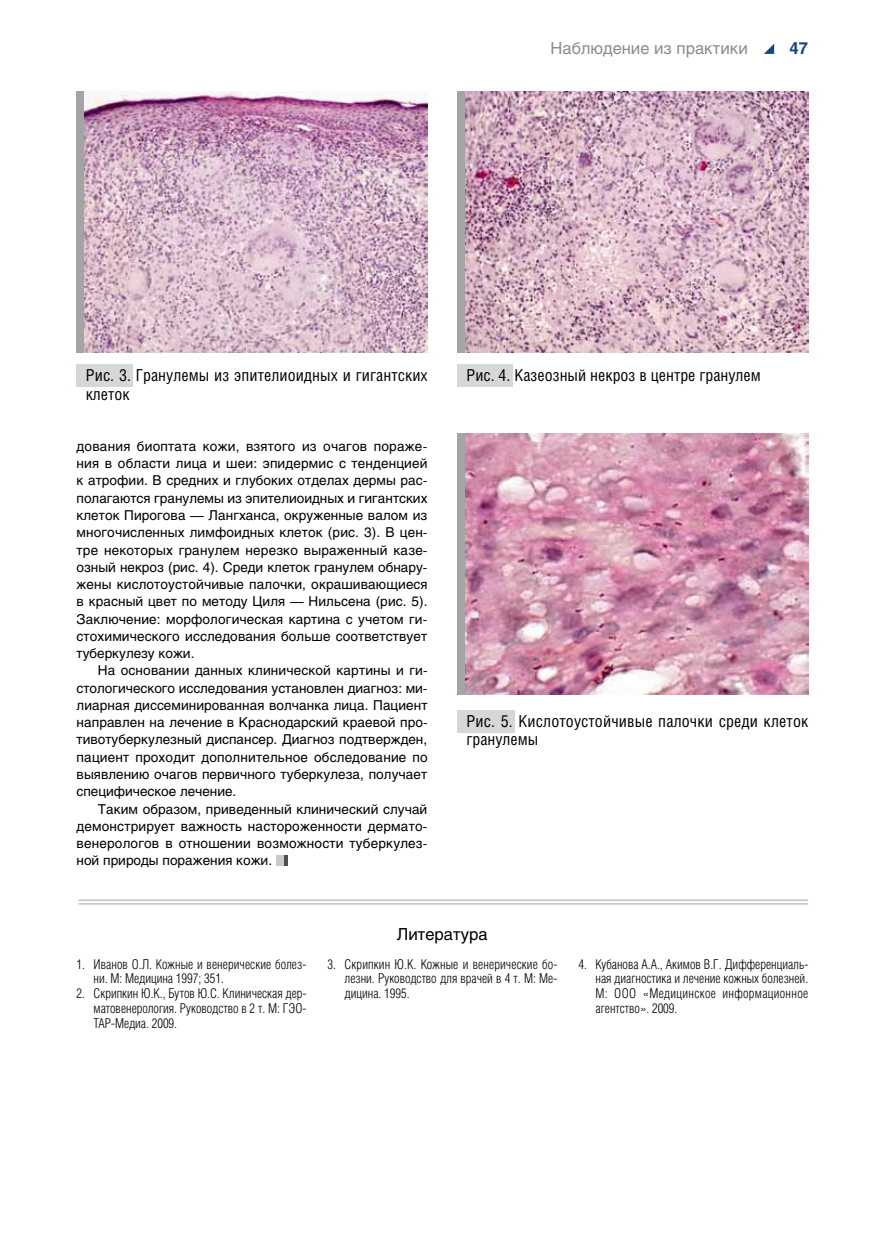
<style>
.page{position:relative;width:872px;height:1234px;background:#fff}
.page>*{position:absolute;margin:0;border:0;box-sizing:border-box;transform-origin:0 0}
.t1{font:16.5px/18.1px "Helios Cond C";letter-spacing:.005em;color:#000}
.t2{font:16.5px "Helios C";color:#8d8d8d}
.t3{font:16.5px "Helios C";color:#000}
.t4{font:700 16.5px "Helios C";color:#164581}
.t5{font:13.5px/17.2px "Helios C";letter-spacing:.005em;color:#000;text-align:justify}
.t6{font:13.5px/14.9px "Helios Cond Light C";color:#000;text-align:justify}
</style>
<div class="page">
<svg style="left:764px;top:44px;width:10px;height:10px"></svg>
<div style="left:276px;top:854px;width:10px;height:11px;background:#c8c9c9"></div>
<svg style="left:284px;top:854px;width:3px;height:11px"></svg>
<img style="left:84px;top:91px;width:343px;height:261px">
<img style="left:464px;top:91px;width:344px;height:261px">
<img style="left:457px;top:433px;width:351px;height:261px">
<div style="left:77px;top:364px;width:56px;height:23px;background:#d6d7d7"></div>
<div style="left:457px;top:364px;width:55px;height:23px;background:#d6d7d7"></div>
<div style="left:457px;top:709px;width:58px;height:23px;background:#d6d7d7"></div>
<hr style="left:78px;top:899px;width:730px;height:1px;background:#a3a4a4">
<hr style="left:78px;top:903px;width:730px;height:1px;background:#a3a4a4">
<div style="left:77px;top:91px;width:7px;height:261px;background:#a3a4a4"></div>
<div style="left:457px;top:91px;width:7px;height:261px;background:#a3a4a4"></div>
<div style="left:457px;top:433px;width:7px;height:260px;background:#a3a4a4"></div>
<p class="t2" style="left:550px;top:38px;width:199px">Наблюдение из практики</p>
<p class="t4" style="left:789px;top:38px;width:20px">47</p>
<p class="t1" style="left:86px;top:366px;width:343px">Рис. 3. Гранулемы из эпителиоидных и гигантских клеток</p>
<p class="t1" style="left:466px;top:366px;width:296px">Рис. 4. Казеозный некроз в центре гранулем</p>
<p class="t5" style="left:77px;top:437px;width:352px">дования биоптата кожи, взятого из очагов пораже&shy;ния в области лица и шеи: эпидермис с тенденцией к атрофии. В средних и глубоких отделах дермы рас&shy;полагаются гранулемы из эпителиоидных и гигантских клеток Пирогова — Лангханса, окруженные валом из многочисленных лимфоидных клеток (рис. 3). В цен&shy;тре некоторых гранулем нерезко выраженный казе&shy;озный некроз (рис. 4). Среди клеток гранулем обнару&shy;жены кислотоустойчивые палочки, окрашивающиеся в красный цвет по методу Циля — Нильсена (рис. 5).<br>Заключение: морфологическая картина с учетом ги&shy;стохимического исследования больше соответствует туберкулезу кожи.</p>
<p class="t5" style="left:77px;top:661px;width:353px;text-indent:21px">На основании данных клинической картины и ги&shy;стологического исследования установлен диагноз: ми&shy;лиарная диссеминированная волчанка лица. Пациент направлен на лечение в Краснодарский краевой про&shy;тивотуберкулезный диспансер. Диагноз подтвержден, пациент проходит дополнительное обследование по выявлению очагов первичного туберкулеза, получает специфическое лечение.</p>
<p class="t5" style="left:77px;top:799px;width:352px;text-indent:21px">Таким образом, приведенный клинический случай демонстрирует важность настороженности дермато&shy;венерологов в отношении возможности туберкулез&shy;ной природы поражения кожи.</p>
<p class="t1" style="left:466px;top:711px;width:343px">Рис. 5. Кислотоустойчивые палочки среди клеток гранулемы</p>
<p class="t6" style="left:94px;top:956px;width:214px;text-indent:-17px">1. Иванов О.Л. Кожные и венерические болез&shy;ни. М: Медицина 1997; 351.</p>
<p class="t6" style="left:94px;top:985px;width:214px;text-indent:-17px">2. Скрипкин Ю.К., Бутов Ю.С. Клиническая дер&shy;матовенерология. Руководство в 2 т. М: ГЭО-ТАР-Медиа. 2009.</p>
<p class="t3" style="left:397px;top:923px;width:92px">Литература</p>
<p class="t6" style="left:344px;top:956px;width:214px;text-indent:-17px">3. Скрипкин Ю.К. Кожные и венерические бо&shy;лезни. Руководство для врачей в 4 т. М: Ме&shy;дицина. 1995.</p>
<p class="t6" style="left:595px;top:956px;width:214px;text-indent:-17px">4. Кубанова А.А., Акимов В.Г. Дифференциаль&shy;ная диагностика и лечение кожных болезней.<br>М: ООО «Медицинское информационное агентство». 2009.</p>
</div>
